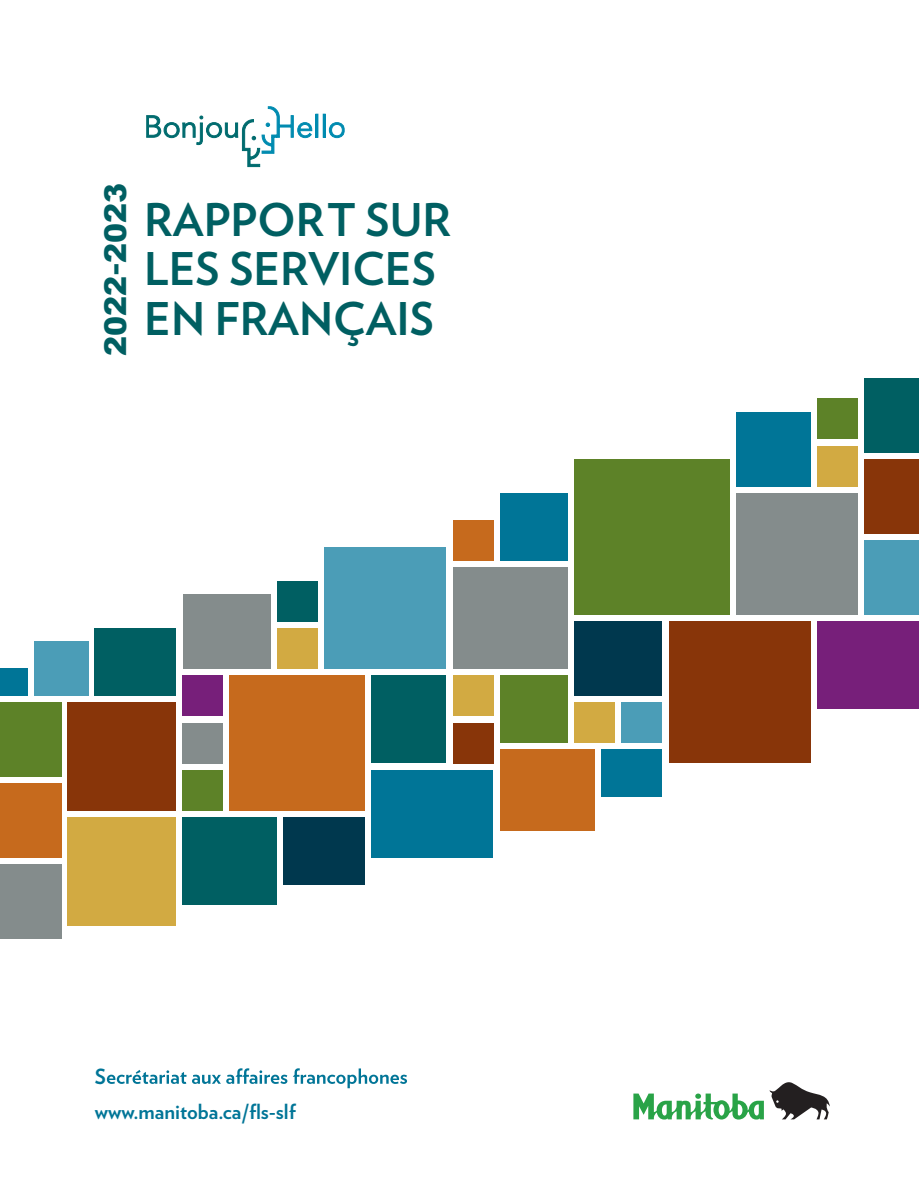
<style>
.page{position:relative;width:919px;height:1189px;background:#fff}
.page>*{position:absolute;margin:0;border:0;box-sizing:border-box;transform-origin:0 0}
.t1{font:700 45px/49.5px "Verlag";color:#005f62}
.t2{font:900 30px "Arial";color:#005f62}
.t3{font:700 20.85px "Verlag";color:#007597}
.s1{font-family:"Verlag";font-size:39px}
</style>
<div class="page">
<div style="left:316px;top:114px;width:2px;height:23px;border:1px solid #008bb0"></div>
<div style="left:323px;top:114px;width:2px;height:23px;border:1px solid #008bb0"></div>
<svg style="left:329px;top:122px;width:16px;height:16px"></svg>
<svg style="left:146px;top:106px;width:166px;height:61px"></svg>
<svg style="left:107px;top:1068px;width:300px;height:20px"></svg>
<svg style="left:633px;top:1082px;width:197px;height:37px"></svg>
<div style="left:372px;top:770px;width:121px;height:88px;background:#007597"></div>
<div style="left:284px;top:817px;width:81px;height:68px;background:#00384e"></div>
<div style="left:95px;top:628px;width:81px;height:68px;background:#005f62"></div>
<div style="left:68px;top:702px;width:108px;height:108px;background:#883509"></div>
<div style="left:230px;top:675px;width:135px;height:135px;background:#c66a1d"></div>
<div style="left:183px;top:594px;width:87px;height:75px;background:#848c8c"></div>
<div style="left:277px;top:628px;width:41px;height:41px;background:#d2aa42"></div>
<div style="left:324px;top:547px;width:122px;height:122px;background:#4b9db7"></div>
<div style="left:453px;top:675px;width:40px;height:41px;background:#d2aa42"></div>
<div style="left:453px;top:723px;width:40px;height:40px;background:#883509"></div>
<div style="left:183px;top:770px;width:40px;height:40px;background:#5d8228"></div>
<div style="left:500px;top:675px;width:67px;height:68px;background:#5d8228"></div>
<div style="left:68px;top:817px;width:108px;height:108px;background:#d2aa42"></div>
<div style="left:183px;top:817px;width:94px;height:88px;background:#005f62"></div>
<div style="left:0;top:702px;width:61px;height:75px;background:#5d8228"></div>
<div style="left:500px;top:750px;width:94px;height:81px;background:#c66a1d"></div>
<div style="left:372px;top:675px;width:74px;height:88px;background:#005f62"></div>
<div style="left:601px;top:750px;width:61px;height:47px;background:#007597"></div>
<div style="left:621px;top:702px;width:41px;height:41px;background:#4b9db7"></div>
<div style="left:574px;top:702px;width:41px;height:41px;background:#d2aa42"></div>
<div style="left:574px;top:621px;width:88px;height:75px;background:#00384e"></div>
<div style="left:453px;top:567px;width:114px;height:102px;background:#848c8c"></div>
<div style="left:277px;top:581px;width:41px;height:40px;background:#005f62"></div>
<div style="left:453px;top:520px;width:40px;height:41px;background:#c66a1d"></div>
<div style="left:500px;top:493px;width:67px;height:68px;background:#007597"></div>
<div style="left:574px;top:459px;width:155px;height:156px;background:#5d8228"></div>
<div style="left:669px;top:621px;width:141px;height:142px;background:#883509"></div>
<div style="left:817px;top:621px;width:102px;height:88px;background:#771f7a"></div>
<div style="left:736px;top:493px;width:122px;height:122px;background:#848c8c"></div>
<div style="left:736px;top:412px;width:74px;height:74px;background:#007597"></div>
<div style="left:817px;top:446px;width:41px;height:40px;background:#d2aa42"></div>
<div style="left:817px;top:399px;width:41px;height:40px;background:#5d8228"></div>
<div style="left:183px;top:723px;width:40px;height:40px;background:#848c8c"></div>
<div style="left:183px;top:675px;width:40px;height:41px;background:#771f7a"></div>
<div style="left:34px;top:642px;width:54px;height:54px;background:#4b9db7"></div>
<div style="left:0;top:669px;width:27px;height:27px;background:#007597"></div>
<div style="left:0;top:783px;width:61px;height:75px;background:#c66a1d"></div>
<div style="left:864px;top:540px;width:55px;height:75px;background:#4b9db7"></div>
<div style="left:864px;top:459px;width:55px;height:75px;background:#883509"></div>
<div style="left:864px;top:378px;width:55px;height:75px;background:#005f62"></div>
<div style="left:0;top:864px;width:61px;height:75px;background:#848c8c"></div>
<h1 class="t2" style="left:94px;top:356px;width:174px;rotate:-90deg">2022<span class="s1">-</span>2023</h1>
<h1 class="t1" style="left:144px;top:192px;width:308px">RAPPORT SUR<br>LES SERVICES<br>EN FRANÇAIS</h1>
<p class="t3" style="left:95px;top:1060px;width:13px">S</p>
<p class="t3" style="left:95px;top:1095px;width:202px">www.manitoba.ca/fls-slf</p>
</div>
